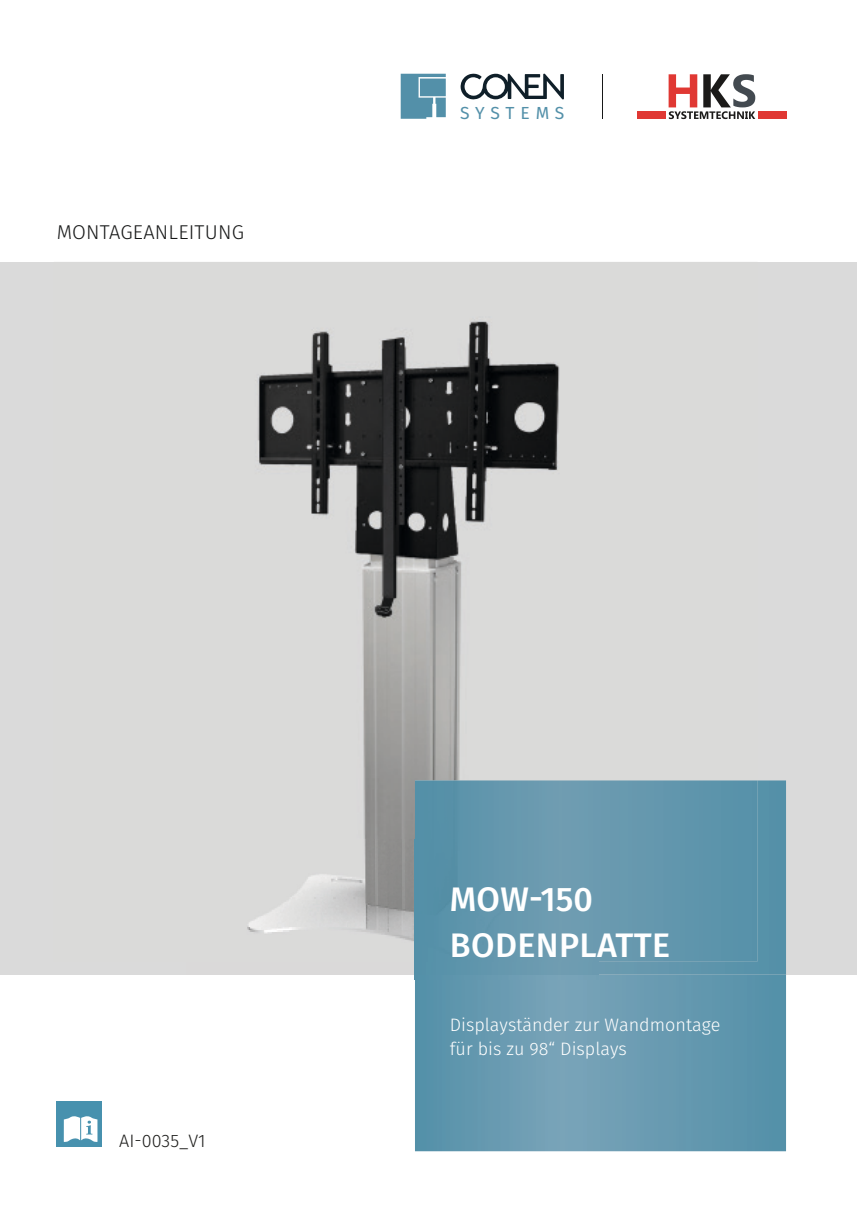
<style>
.page{position:relative;width:857px;height:1225px;background:#fff}
.page>*{position:absolute;margin:0;border:0;box-sizing:border-box;transform-origin:0 0}
.t1{font:500 34px/46px "Fira Sans";letter-spacing:.01em;color:#fff}
.t2{font:300 20px "Fira Sans";letter-spacing:.01em;color:#171818}
.t3{font:300 18px/23.8px "Fira Sans";color:#fff}
.t4{font:300 18px "Fira Sans";color:#1d1d1b}
.t5{font:17.4px "Fira Sans";letter-spacing:.32em;color:#5390a9}
</style>
<div class="page">
<div style="left:0;top:262px;width:856px;height:712px;background:#dadada"></div>
<img style="left:186px;top:961px;width:412px;height:19px">
<img style="left:247px;top:321px;width:313px;height:640px">
<svg style="left:415px;top:974px;width:370px;height:177px;background:#6699b0"></svg>
<svg style="left:598px;top:780px;width:187px;height:194px;background:#5993aa"></svg>
<img style="left:415px;top:780px;width:342px;height:181px">
<hr style="left:602px;top:74px;width:1px;height:44px;background:#171818">
<svg style="left:460px;top:73px;width:103px;height:26px"></svg>
<svg style="left:400px;top:74px;width:45px;height:45px;background:#679db3"></svg>
<svg style="left:668px;top:74px;width:86px;height:45px"></svg>
<div style="left:757px;top:111px;width:28px;height:8px;background:#e03833"></div>
<div style="left:637px;top:111px;width:28px;height:8px;background:#e03833"></div>
<div style="left:57px;top:1101px;width:45px;height:45px;background:#4791ae"></div>
<svg style="left:64px;top:1116px;width:33px;height:26px"></svg>
<p class="t2" style="left:57px;top:218px;width:189px">MONTAGEANLEITUNG</p>
<p class="t5" style="left:460px;top:99px;width:106px">SYSTEMS</p>
<p class="t4" style="left:119px;top:1128px;width:88px">AI-0035_V1</p>
<h1 class="t1" style="left:449px;top:874px;width:222px">MOW-150<br>BODENPLATTE</h1>
<p class="t3" style="left:449px;top:1012px;width:272px">Displayständer zur Wandmontage für bis zu 98“ Displays</p>
</div>
